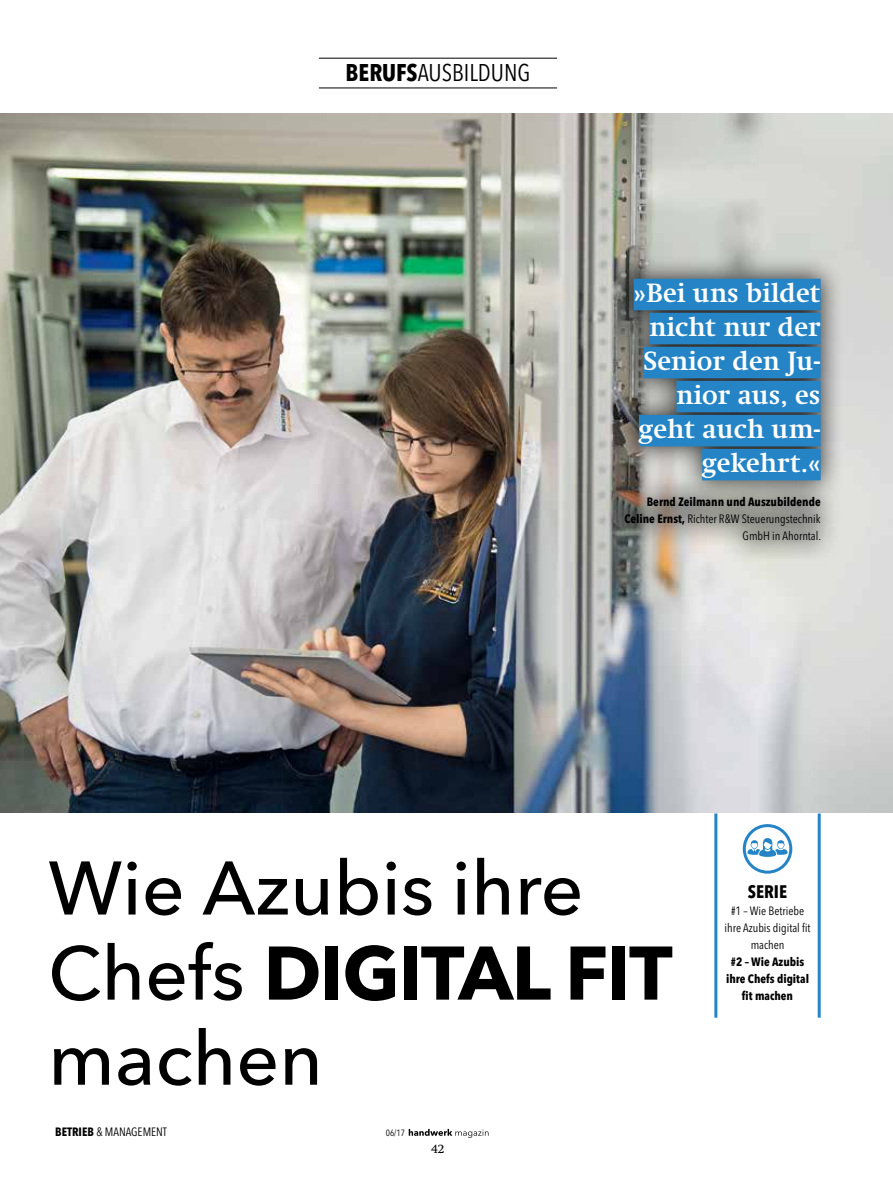
<style>
.page{position:relative;width:893px;height:1191px;background:#fff}
.page>*{position:absolute;margin:0;border:0;box-sizing:border-box;transform-origin:0 0}
.t1{font:500 75px/85.1px "Avenir Next LT Pro";color:#000}
.t2{font:700 27px/34px "Swift LT Pro";color:#fff;text-align:right}
.t3{font:condensed 24px "Avenir Next LT Pro";color:#000}
.t4{font:700 condensed 18px "Avenir Next LT Pro";color:#000}
.t5{font:12.75px "Swift LT Pro";color:#000}
.t6{font:condensed 12px/17px "Avenir Next LT Pro";color:#000;text-align:right}
.t7{font:700 condensed 12px/17px "Avenir Next LT Pro";color:#000;text-align:center}
.t8{font:condensed 9px "Avenir Next LT Pro";color:#000}
.s1{font-weight:700}
.s2{font-size:25.5px}
</style>
<div class="page">
<img style="left:0;top:114px;width:893px;height:698px">
<svg style="left:409px;top:1129px;width:79px;height:8px"></svg>
<hr style="left:319px;top:58px;width:238px;height:1px;background:#000">
<hr style="left:319px;top:88px;width:238px;height:1px;background:#000">
<div style="left:603px;top:255px;width:241px;height:308px;background:#000;opacity:.75"></div>
<div style="left:634px;top:279px;width:187px;height:31px;background:#2484c6"></div>
<div style="left:649px;top:313px;width:172px;height:31px;background:#2484c6"></div>
<div style="left:644px;top:347px;width:177px;height:31px;background:#2484c6"></div>
<div style="left:676px;top:381px;width:145px;height:31px;background:#2484c6"></div>
<div style="left:639px;top:415px;width:182px;height:31px;background:#2484c6"></div>
<div style="left:702px;top:449px;width:119px;height:31px;background:#2484c6"></div>
<div style="left:743px;top:824px;width:49px;height:49px;border:3px solid #2484c6;border-radius:50%"></div>
<hr style="left:714px;top:813px;width:3px;height:204px;background:#2484c6">
<hr style="left:818px;top:813px;width:3px;height:204px;background:#2484c6">
<svg style="left:747px;top:838px;width:41px;height:19px"></svg>
<h3 class="t3" style="left:345px;top:58px;width:186px"><span class="s1">Berufs</span>Ausbildung</h3>
<h2 class="t2" style="left:634px;top:276px;width:189px"><span class="s2">»</span>Bei uns bildet nicht nur der<br>Senior den Ju&shy;nior aus, es geht auch um&shy;gekehrt.<span class="s2">«</span></h2>
<p class="t6" style="left:624px;top:493px;width:198px"><span class="s1">Bernd Zeilmann und Auszubildende<br>Celine Ernst,</span> Richter R&amp;W Steuerungstechnik<br>GmbH in Ahorntal.</p>
<h1 class="t1" style="left:48px;top:845px;width:626px">Wie Azubis ihre<br>Chefs <span class="s1">digital fit </span>machen</h1>
<p class="t6" style="left:55px;top:1123px;width:113px"><span class="s1">Betrieb</span> &amp; Managem ent</p>
<p class="t8" style="left:386px;top:1127px;width:21px">06/17</p>
<p class="t5" style="left:431px;top:1141px;width:15px">42</p>
<h3 class="t4" style="left:748px;top:880px;width:41px">Serie</h3>
<p class="t6" style="left:725px;top:902px;width:87px;text-align:center">#1 – Wie Betriebe ihre Azubis digital fit machen</p>
<p class="t7" style="left:726px;top:952px;width:85px">#2 – Wie Azubis ihre Chefs digital fit machen</p>
</div>
